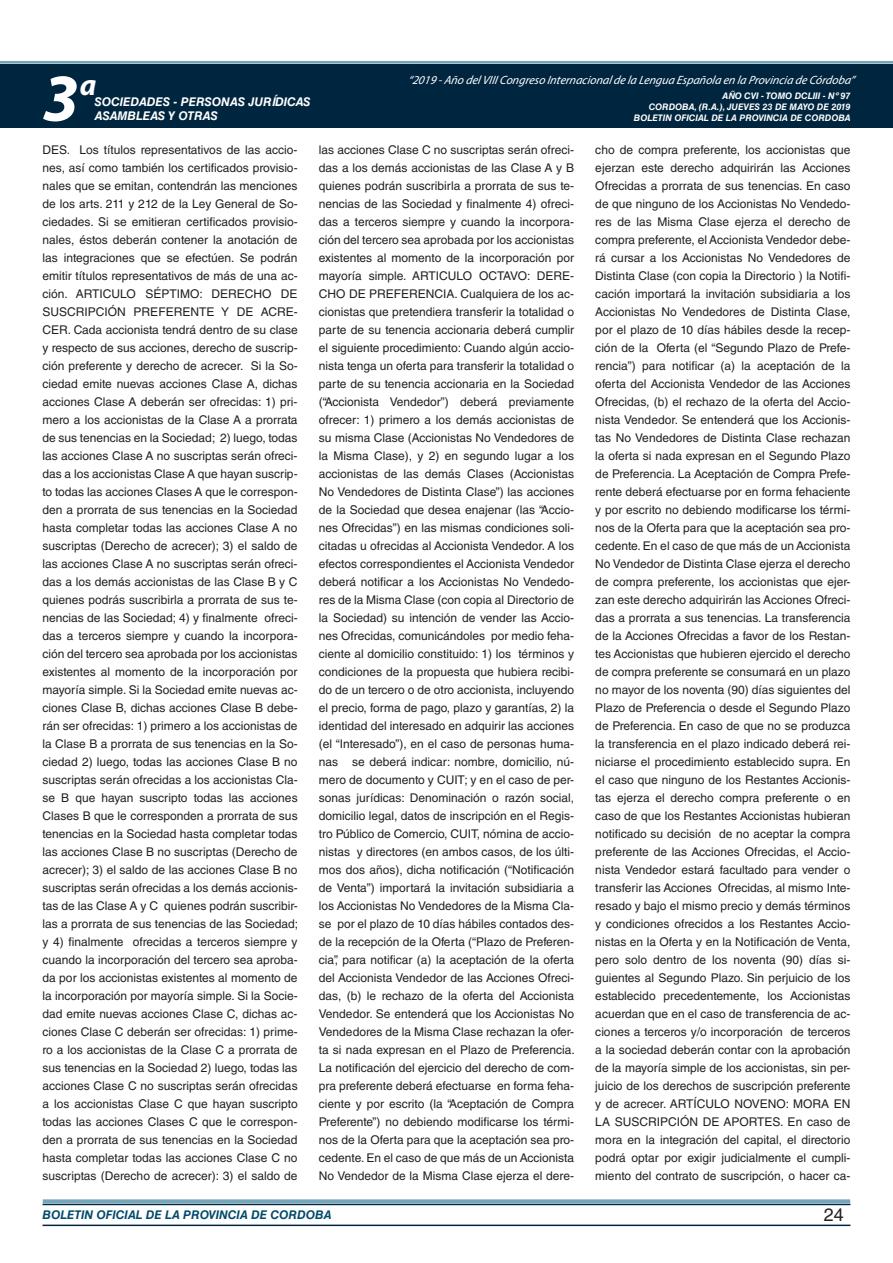
<style>
.page{position:relative;width:893px;height:1263px;background:#fff}
.page>*{position:absolute;margin:0;border:0;box-sizing:border-box;transform-origin:0 0}
.t1{font:italic 700 67.5px "Myriad Pro";color:#fff}
.t2{font:italic 700 30px "Myriad Pro";color:#fff}
.t3{font:18px "Helvetica LT Std";color:#231f20}
.t4{font:12px/18px "Helvetica LT Std";color:#231f20;text-align:justify}
.t5{font:italic 12px "Myriad Pro";color:#fff}
.t6{font:italic 700 12px "Helvetica LT Std";color:#fff}
.t7{font:italic 700 12px "Helvetica LT Std";color:#004b6c}
.t8{font:italic 700 9px/10.8px "Helvetica LT Std";color:#fff;text-align:right}
</style>
<div class="page">
<div style="left:0;top:61px;width:893px;height:6px;background:#fff;opacity:.75"></div>
<div style="left:0;top:64px;width:893px;height:64px;background:#00263f"></div>
<hr style="left:43px;top:1224px;width:807px;height:2px;background:#00263f">
<div style="left:42px;top:1198px;width:809px;height:8px;background:#fff;opacity:.75"></div>
<h2 class="t2" style="left:80px;top:66px;width:18px">a</h2>
<p class="t5" style="left:408px;top:72px;width:448px">“2019 -Año delVIIICongreso Internacionalde la Lengua Esp añola en la Provincia de Córdoba”</p>
<h1 class="t1" style="left:43px;top:54px;width:38px">3</h1>
<p class="t8" style="left:634px;top:91px;width:218px">AÑO CVI - TOMO DCLIII - Nº 97<br>CORDOBA, (R.A.), JUEVES 23 DE MAYO DE 2019<br>BOLETIN OFICIAL DE LA PROVINCIA DE CORDOBA</p>
<p class="t6" style="left:95px;top:94px;width:217px">SOCIEDADES - PERSONAS JURÍDICAS</p>
<p class="t6" style="left:95px;top:109px;width:125px">ASAMBLEAS Y OTRAS</p>
<p class="t4" style="left:43px;top:141px;width:257px">DES. Los títulos representativos de las accio&shy;nes, así como también los certificados provisio&shy;nales que se emitan, contendrán las menciones de los arts. 211 y 212 de la Ley General de So&shy;ciedades. Si se emitieran certificados provisio&shy;nales, éstos deberán contener la anotación de las integraciones que se efectúen. Se podrán emitir títulos representativos de más de una ac&shy;ción. ARTICULO SÉPTIMO: DERECHO DE SUSCRIPCIÓN PREFERENTE Y DE ACRE-CER. Cada accionista tendrá dentro de su clase y respecto de sus acciones, derecho de suscrip&shy;ción preferente y derecho de acrecer. Si la So&shy;ciedad emite nuevas acciones Clase A, dichas acciones Clase A deberán ser ofrecidas: 1) pri&shy;mero a los accionistas de la Clase A a prorrata de sus tenencias en la Sociedad; 2) luego, todas las acciones Clase A no suscriptas serán ofreci&shy;das a los accionistas Clase A que hayan suscrip&shy;to todas las acciones Clases A que le correspon&shy;den a prorrata de sus tenencias en la Sociedad hasta completar todas las acciones Clase A no suscriptas (Derecho de acrecer); 3) el saldo de las acciones Clase A no suscriptas serán ofreci&shy;das a los demás accionistas de las Clase B y C quienes podrás suscribirla a prorrata de sus te&shy;nencias de las Sociedad; 4) y finalmente ofreci&shy;das a terceros siempre y cuando la incorpora&shy;ción del tercero sea aprobada por los accionistas existentes al momento de la incorporación por mayoría simple. Si la Sociedad emite nuevas ac&shy;ciones Clase B, dichas acciones Clase B debe&shy;rán ser ofrecidas: 1) primero a los accionistas de la Clase B a prorrata de sus tenencias en la So&shy;ciedad 2) luego, todas las acciones Clase B no suscriptas serán ofrecidas a los accionistas Cla&shy;se B que hayan suscripto todas las acciones Clases B que le corresponden a prorrata de sus tenencias en la Sociedad hasta completar todas las acciones Clase B no suscriptas (Derecho de acrecer); 3) el saldo de las acciones Clase B no suscriptas serán ofrecidas a los demás accionis&shy;tas de las Clase A y C quienes podrán suscribir&shy;las a prorrata de sus tenencias de las Sociedad; y 4) finalmente ofrecidas a terceros siempre y cuando la incorporación del tercero sea aproba&shy;da por los accionistas existentes al momento de la incorporación por mayoría simple. Si la Socie&shy;dad emite nuevas acciones Clase C, dichas ac&shy;ciones Clase C deberán ser ofrecidas: 1) prime&shy;ro a los accionistas de la Clase C a prorrata de sus tenencias en la Sociedad 2) luego, todas las acciones Clase C no suscriptas serán ofrecidas a los accionistas Clase C que hayan suscripto todas las acciones Clases C que le correspon&shy;den a prorrata de sus tenencias en la Sociedad hasta completar todas las acciones Clase C no suscriptas (Derecho de acrecer): 3) el saldo de</p>
<p class="t4" style="left:319px;top:141px;width:257px">las acciones Clase C no suscriptas serán ofreci&shy;das a los demás accionistas de las Clase A y B quienes podrán suscribirla a prorrata de sus te&shy;nencias de las Sociedad y finalmente 4) ofreci&shy;das a terceros siempre y cuando la incorpora&shy;ción del tercero sea aprobada por los accionistas existentes al momento de la incorporación por mayoría simple. ARTICULO OCTAVO: DERE-CHO DE PREFERENCIA. Cualquiera de los ac&shy;cionistas que pretendiera transferir la totalidad o parte de su tenencia accionaria deberá cumplir el siguiente procedimiento: Cuando algún accio&shy;nista tenga un oferta para transferir la totalidad o parte de su tenencia accionaria en la Sociedad (“Accionista Vendedor”) deberá previamente ofrecer: 1) primero a los demás accionistas de su misma Clase (Accionistas No Vendedores de la Misma Clase), y 2) en segundo lugar a los accionistas de las demás Clases (Accionistas No Vendedores de Distinta Clase”) las acciones de la Sociedad que desea enajenar (las “Accio&shy;nes Ofrecidas”) en las mismas condiciones soli&shy;citadas u ofrecidas al Accionista Vendedor. A los efectos correspondientes el Accionista Vendedor deberá notificar a los Accionistas No Vendedo&shy;res de la Misma Clase (con copia al Directorio de la Sociedad) su intención de vender las Accio&shy;nes Ofrecidas, comunicándoles por medio feha&shy;ciente al domicilio constituido: 1) los términos y condiciones de la propuesta que hubiera recibi&shy;do de un tercero o de otro accionista, incluyendo el precio, forma de pago, plazo y garantías, 2) la identidad del interesado en adquirir las acciones (el “Interesado”), en el caso de personas huma&shy;nas se deberá indicar: nombre, domicilio, nú&shy;mero de documento y CUIT; y en el caso de per&shy;sonas jurídicas: Denominación o razón social, domicilio legal, datos de inscripción en el Regis&shy;tro Público de Comercio, CUIT, nómina de accio&shy;nistas y directores (en ambos casos, de los últi&shy;mos dos años), dicha notificación (“Notificación de Venta”) importará la invitación subsidiaria a los Accionistas No Vendedores de la Misma Cla&shy;se por el plazo de 10 días hábiles contados des&shy;de la recepción de la Oferta (“Plazo de Preferen&shy;cia”, para notificar (a) la aceptación de la oferta del Accionista Vendedor de las Acciones Ofreci&shy;das, (b) le rechazo de la oferta del Accionista Vendedor. Se entenderá que los Accionistas No Vendedores de la Misma Clase rechazan la ofer&shy;ta si nada expresan en el Plazo de Preferencia.<br>La notificación del ejercicio del derecho de com&shy;pra preferente deberá efectuarse en forma feha&shy;ciente y por escrito (la “Aceptación de Compra Preferente”) no debiendo modificarse los térmi&shy;nos de la Oferta para que la aceptación sea pro&shy;cedente. En el caso de que más de un Accionista No Vendedor de la Misma Clase ejerza el dere-</p>
<p class="t4" style="left:595px;top:141px;width:257px">cho de compra preferente, los accionistas que ejerzan este derecho adquirirán las Acciones Ofrecidas a prorrata de sus tenencias. En caso de que ninguno de los Accionistas No Vendedo&shy;res de las Misma Clase ejerza el derecho de compra preferente, el Accionista Vendedor debe&shy;rá cursar a los Accionistas No Vendedores de Distinta Clase (con copia la Directorio ) la Notifi&shy;cación importará la invitación subsidiaria a los Accionistas No Vendedores de Distinta Clase, por el plazo de 10 días hábiles desde la recep&shy;ción de la Oferta (el “Segundo Plazo de Prefe&shy;rencia”) para notificar (a) la aceptación de la oferta del Accionista Vendedor de las Acciones Ofrecidas, (b) el rechazo de la oferta del Accio&shy;nista Vendedor. Se entenderá que los Accionis&shy;tas No Vendedores de Distinta Clase rechazan la oferta si nada expresan en el Segundo Plazo de Preferencia. La Aceptación de Compra Prefe&shy;rente deberá efectuarse por en forma fehaciente y por escrito no debiendo modificarse los térmi&shy;nos de la Oferta para que la aceptación sea pro&shy;cedente. En el caso de que más de un Accionista No Vendedor de Distinta Clase ejerza el derecho de compra preferente, los accionistas que ejer&shy;zan este derecho adquirirán las Acciones Ofreci&shy;das a prorrata a sus tenencias. La transferencia de la Acciones Ofrecidas a favor de los Restan&shy;tes Accionistas que hubieren ejercido el derecho de compra preferente se consumará en un plazo no mayor de los noventa (90) días siguientes del Plazo de Preferencia o desde el Segundo Plazo de Preferencia. En caso de que no se produzca la transferencia en el plazo indicado deberá rei&shy;niciarse el procedimiento establecido supra. En el caso que ninguno de los Restantes Accionis&shy;tas ejerza el derecho compra preferente o en caso de que los Restantes Accionistas hubieran notificado su decisión de no aceptar la compra preferente de las Acciones Ofrecidas, el Accio&shy;nista Vendedor estará facultado para vender o transferir las Acciones Ofrecidas, al mismo Inte&shy;resado y bajo el mismo precio y demás términos y condiciones ofrecidos a los Restantes Accio&shy;nistas en la Oferta y en la Notificación de Venta, pero solo dentro de los noventa (90) días si&shy;guientes al Segundo Plazo. Sin perjuicio de los establecido precedentemente, los Accionistas acuerdan que en el caso de transferencia de ac&shy;ciones a terceros y/o incorporación de terceros a la sociedad deberán contar con la aprobación de la mayoría simple de los accionistas, sin per&shy;juicio de los derechos de suscripción preferente y de acrecer. ARTÍCULO NOVENO: MORA EN LA SUSCRIPCIÓN DE APORTES. En caso de mora en la integración del capital, el directorio podrá optar por exigir judicialmente el cumpli&shy;miento del contrato de suscripción, o hacer ca-</p>
<p class="t7" style="left:43px;top:1208px;width:290px">BOLETIN OFICIAL DE LA PROVINCIA DE CORDOBA</p>
<h3 class="t3" style="left:824px;top:1204px;width:22px">24</h3>
</div>
